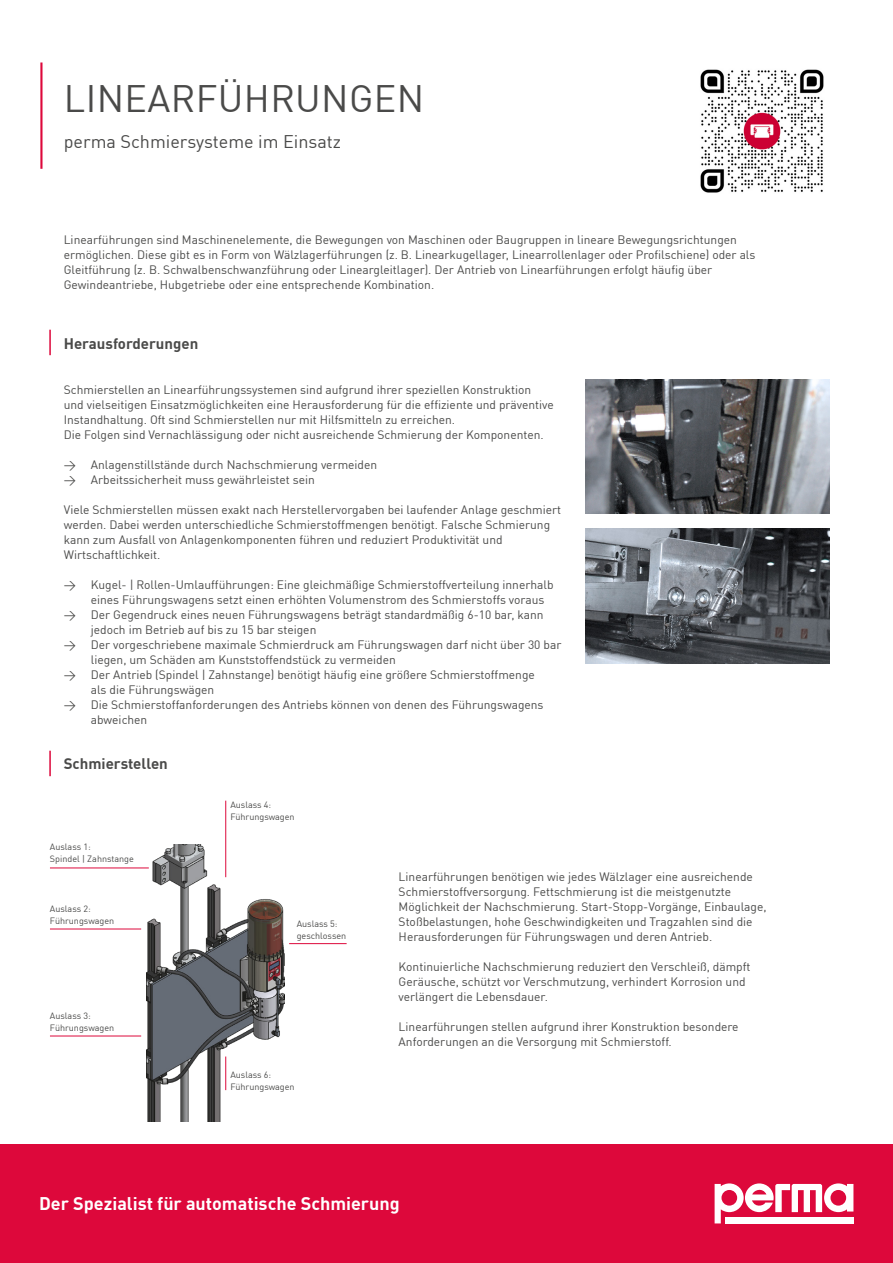
<style>
.page{position:relative;width:893px;height:1263px;background:#fff}
.page>*{position:absolute;margin:0;border:0;box-sizing:border-box;transform-origin:0 0}
.t1{font:37.5px "DIN Pro";letter-spacing:.01em;color:#4a4a49}
.t2{font:700 18px "DIN Pro";color:#fff}
.t3{font:18px "DIN Pro";color:#4a4a49}
.t4{font:700 15px "DIN Pro";color:#4a4a49}
.t5{font:12px/15px "DIN Pro";color:#4a4a49}
.t6{font:9px/12px "DIN Pro";color:#4a4a49}
</style>
<div class="page">
<div style="left:0;top:1144px;width:893px;height:119px;background:#dd083b"></div>
<svg style="left:715px;top:1183px;width:138px;height:40px"></svg>
<img style="left:585px;top:379px;width:244px;height:135px">
<img style="left:147px;top:845px;width:137px;height:277px">
<img style="left:585px;top:529px;width:244px;height:135px">
<hr style="left:40px;top:62px;width:3px;height:107px;background:#dd083b">
<img style="left:700px;top:69px;width:124px;height:124px">
<hr style="left:49px;top:330px;width:2px;height:25px;background:#dd083b">
<hr style="left:49px;top:751px;width:2px;height:25px;background:#dd083b">
<hr style="left:289px;top:943px;width:58px;height:1px;background:#dd083b">
<hr style="left:50px;top:867px;width:99px;height:1px;background:#dd083b">
<hr style="left:50px;top:929px;width:91px;height:1px;background:#dd083b">
<hr style="left:50px;top:1036px;width:91px;height:1px;background:#dd083b">
<hr style="left:225px;top:801px;width:1px;height:76px;background:#dd083b">
<hr style="left:225px;top:1056px;width:1px;height:34px;background:#dd083b">
<h1 class="t1" style="left:64px;top:70px;width:362px">LINEARFÜHRUNGEN</h1>
<h2 class="t3" style="left:64px;top:128px;width:279px">perma Schmiersysteme im Einsatz</h2>
<p class="t5" style="left:64px;top:231px;width:693px">Linearführungen sind Maschinenelemente, die Bewegungen von Maschinen oder Baugruppen in lineare Bewegungsrichtungen ermöglichen. Diese gibt es in Form von Wälzlagerführungen (z. B. Linearkugellager, Linearrollenlager oder Profilschiene) oder als Gleitführung (z. B. Schwalbenschwanzführung oder Lineargleitlager). Der Antrieb von Linearführungen erfolgt häufig über Gewindeantriebe, Hubgetriebe oder eine entsprechende Kombination.</p>
<p class="t4" style="left:64px;top:332px;width:136px">Herausforderungen</p>
<p class="t5" style="left:64px;top:381px;width:492px">Schmierstellen an Linearführungssystemen sind aufgrund ihrer speziellen Konstruktion und vielseitigen Einsatzmöglichkeiten eine Herausforderung für die effiziente und präventive Instandhaltung. Oft sind Schmierstellen nur mit Hilfsmitteln zu erreichen.<br>Die Folgen sind Vernachlässigung oder nicht ausreichende Schmierung der Komponenten.</p>
<p class="t5" style="left:64px;top:456px;width:315px">→ Anlagenstillstände durch Nachschmierung vermeiden</p>
<p class="t5" style="left:64px;top:471px;width:253px">→ Arbeitssicherheit muss gewährleistet sein</p>
<p class="t5" style="left:64px;top:501px;width:499px">Viele Schmierstellen müssen exakt nach Herstellervorgaben bei laufender Anlage geschmiert werden. Dabei werden unterschiedliche Schmierstoffmengen benötigt. Falsche Schmierung kann zum Ausfall von Anlagenkomponenten führen und reduziert Produktivität und Wirtschaftlichkeit.</p>
<p class="t5" style="left:91px;top:576px;width:464px;text-indent:-27px">→ Kugel- | Rollen-Umlaufführungen: Eine gleichmäßige Schmierstoffverteilung innerhalb eines Führungswagens setzt einen erhöhten Volumenstrom des Schmierstoffs voraus</p>
<p class="t5" style="left:91px;top:606px;width:454px;text-indent:-27px">→ Der Gegendruck eines neuen Führungswagens beträgt standardmäßig 6-10 bar, kann jedoch im Betrieb auf bis zu 15 bar steigen</p>
<p class="t5" style="left:91px;top:636px;width:472px;text-indent:-27px">→ Der vorgeschriebene maximale Schmierdruck am Führungswagen darf nicht über 30 bar liegen, um Schäden am Kunststoffendstück zu vermeiden</p>
<p class="t5" style="left:91px;top:666px;width:446px;text-indent:-27px">→ Der Antrieb (Spindel | Zahnstange) benötigt häufig eine größere Schmierstoffmenge als die Führungswägen</p>
<p class="t5" style="left:91px;top:696px;width:454px;text-indent:-27px">→ Die Schmierstoffanforderungen des Antriebs können von denen des Führungswagens abweichen</p>
<p class="t4" style="left:64px;top:752px;width:106px">Schmierstellen</p>
<p class="t6" style="left:50px;top:840px;width:85px">Auslass 1:<br>Spindel | Zahnstange</p>
<p class="t6" style="left:50px;top:902px;width:66px">Auslass 2:<br>Führungswagen</p>
<p class="t6" style="left:50px;top:1009px;width:66px">Auslass 3:<br>Führungswagen</p>
<p class="t6" style="left:230px;top:798px;width:66px">Auslass 4:<br>Führungswagen</p>
<p class="t6" style="left:297px;top:917px;width:51px">Auslass 5: geschlossen</p>
<p class="t6" style="left:230px;top:1068px;width:66px">Auslass 6:<br>Führungswagen</p>
<p class="t5" style="left:399px;top:868px;width:369px">Linearführungen benötigen wie jedes Wälzlager eine ausreichende Schmierstoffversorgung. Fettschmierung ist die meistgenutzte Möglichkeit der Nachschmierung. Start-Stopp-Vorgänge, Einbaulage, Stoßbelastungen, hohe Geschwindigkeiten und Tragzahlen sind die Herausforderungen für Führungswagen und deren Antrieb.</p>
<p class="t5" style="left:399px;top:958px;width:353px">Kontinuierliche Nachschmierung reduziert den Verschleiß, dämpft<br>Geräusche, schützt vor Verschmutzung, verhindert Korrosion und verlängert die Lebensdauer.</p>
<p class="t5" style="left:399px;top:1018px;width:341px">Linearführungen stellen aufgrund ihrer Konstruktion besondere<br>Anforderungen an die Versorgung mit Schmierstoff.</p>
<h2 class="t2" style="left:39px;top:1190px;width:362px">Der Spezialist für automatische Schmierung</h2>
</div>
